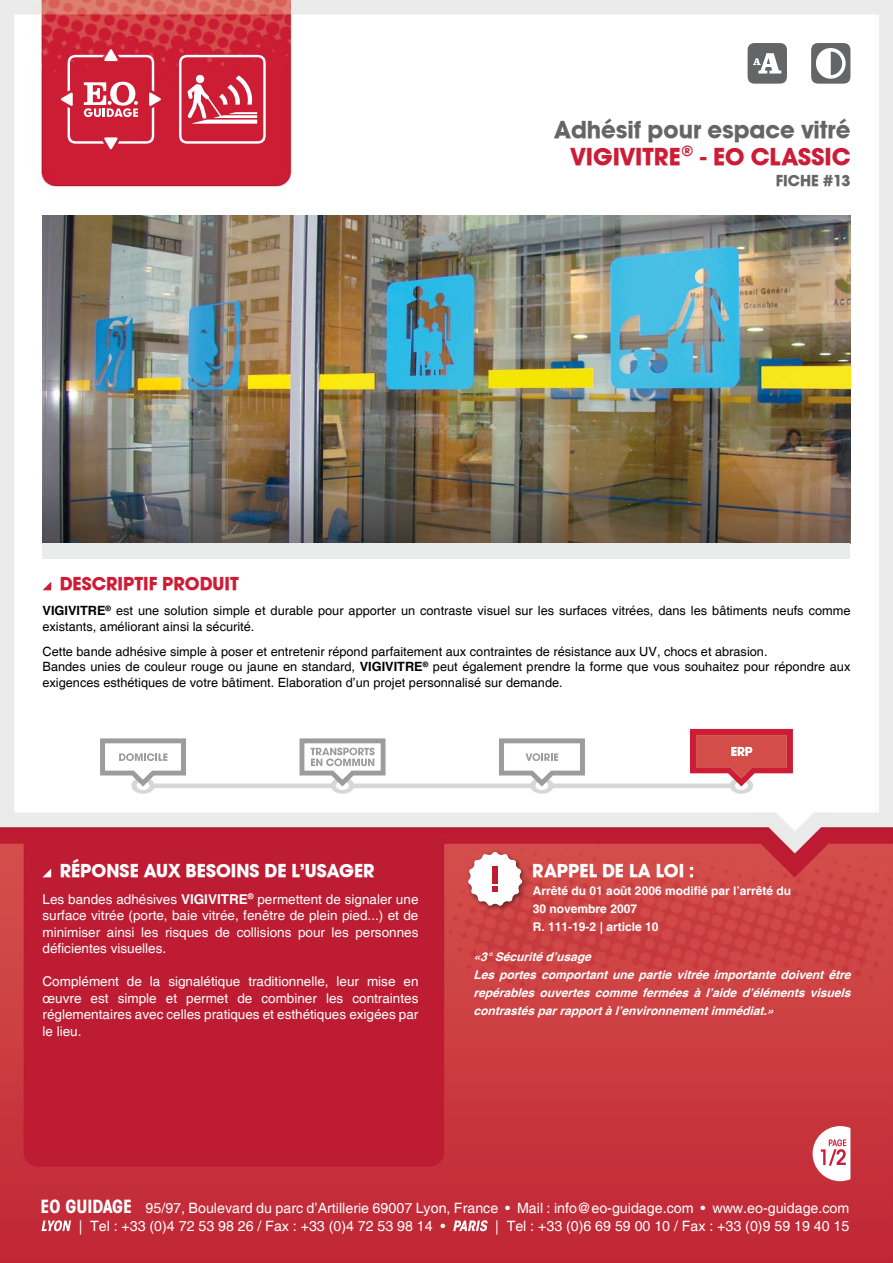
<style>
.page{position:relative;width:893px;height:1263px;background:#fff}
.page>*{position:absolute;margin:0;border:0;box-sizing:border-box;transform-origin:0 0}
.t1{font:25.5px "Avant Garde Md ITCTT Bold";color:#646567}
.t2{font:25.5px "Avant Garde Md ITCTT Bold";color:#cd1d36}
.t3{font:19.5px "Avant Garde Md ITCTT Bold";color:#fff}
.t4{font:19.5px "Avant Garde Md ITCTT Bold";color:#cd1d36}
.t5{font:700 condensed 18px "ITC Avant Garde Std";color:#fff}
.t6{font:16.5px "Avant Garde Md ITCTT Bold";color:#656665}
.t7{font:14.25px/18px "Helvetica";color:#fff}
.t8{font:13.5px/16.5px "Helvetica";color:#fff;text-align:justify}
.t9{font:12.75px/15.8px "Helvetica";color:#000}
.t10{font:italic 700 12px/18px "Helvetica";color:#fff}
.t11{font:700 12px/18px "Helvetica";color:#fff}
.s1{font-weight:700}
</style>
<div class="page">
<img style="left:0;top:0;width:893px;height:1263px">
<img style="left:43px;top:216px;width:807px;height:327px">
<svg style="left:179px;top:55px;width:87px;height:89px"></svg>
<svg style="left:61px;top:49px;width:100px;height:100px"></svg>
<div style="left:43px;top:543px;width:807px;height:15px;background:#eaeceb"></div>
<svg style="left:43px;top:582px;width:8px;height:8px"></svg>
<svg style="left:43px;top:869px;width:8px;height:8px"></svg>
<div style="left:465px;top:849px;width:63px;height:62px;background:#000;opacity:.5"></div>
<svg style="left:468px;top:851px;width:55px;height:55px"></svg>
<svg style="left:813px;top:1126px;width:37px;height:55px"></svg>
<svg style="left:41px;top:1220px;width:30px;height:11px"></svg>
<svg style="left:453px;top:1220px;width:35px;height:11px"></svg>
<svg style="left:100px;top:729px;width:693px;height:65px"></svg>
<svg style="left:811px;top:43px;width:39px;height:41px"></svg>
<svg style="left:748px;top:43px;width:39px;height:41px"></svg>
<h1 class="t1" style="left:554px;top:114px;width:298px">Adhésif pour espace vitré</h1>
<h1 class="t2" style="left:571px;top:141px;width:281px">VIGIVITRE® - EO CLASSIC</h1>
<p class="t6" style="left:776px;top:170px;width:76px">FICHE #13</p>
<h2 class="t4" style="left:60px;top:572px;width:181px">DESCRIPTIF PRODUIT</h2>
<p class="t9" style="left:43px;top:603px;width:809px"><span class="s1">VIGIVITRE</span><sup>®</sup> est une solution simple et durable pour apporter un contraste visuel sur les surfaces vitrées, dans les bâtiments neufs comme existants, améliorant ainsi la sécurité.</p>
<p class="t9" style="left:43px;top:644px;width:809px">Cette bande adhésive simple à poser et entretenir répond parfaitement aux contraintes de résistance aux UV, chocs et abrasion.<br>Bandes unies de couleur rouge ou jaune en standard, <span class="s1">VIGIVITRE</span><sup>®</sup> peut également prendre la forme que vous souhaitez pour répondre aux exigences esthétiques de votre bâtiment. Elaboration d’un projet personnalisé sur demande.</p>
<h2 class="t3" style="left:60px;top:859px;width:316px">RÉPONSE AUX BESOINS DE L’USAGER</h2>
<p class="t8" style="left:43px;top:891px;width:377px">Les bandes adhésives <span class="s1">VIGIVITRE</span><sup>®</sup> permettent de signaler une surface vitrée (porte, baie vitrée, fenêtre de plein pied...) et de minimiser ainsi les risques de collisions pour les personnes déficientes visuelles.</p>
<p class="t8" style="left:43px;top:974px;width:377px">Complément de la signalétique traditionnelle, leur mise en œuvre est simple et permet de combiner les contraintes réglementaires avec celles pratiques et esthétiques exigées par le lieu.</p>
<h2 class="t3" style="left:532px;top:859px;width:164px">RAPPEL DE LA LOI :</h2>
<p class="t11" style="left:533px;top:882px;width:260px">Arrêté du 01 août 2006 modifié par l’arrêté du<br>30 novembre 2007<br>R. 111-19-2 | article 10</p>
<p class="t10" style="left:473px;top:948px;width:383px">«3°Sécuritéd’usage<br>Les portes comportant une partie vitrée importante doivent être repérables ouvertes comme fermées à l’aide d’éléments visuels contrastésparrapportàl’environnementimmédiat.»</p>
<h3 class="t5" style="left:40px;top:1195px;width:93px">EO GUIDAGE</h3>
<p class="t7" style="left:79px;top:1199px;width:772px;text-indent:67px">95/97, Boulevard du parc d’Artillerie 69007 Lyon, France • Mail : info@eo-guidage.com • www.eo-guidage.com | Tel : +33 (0)4 72 53 98 26 / Fax : +33 (0)4 72 53 98 14 •</p>
<p class="t7" style="left:495px;top:1217px;width:356px">| Tel : +33 (0)6 69 59 00 10 / Fax : +33 (0)9 59 19 40 15</p>
</div>
